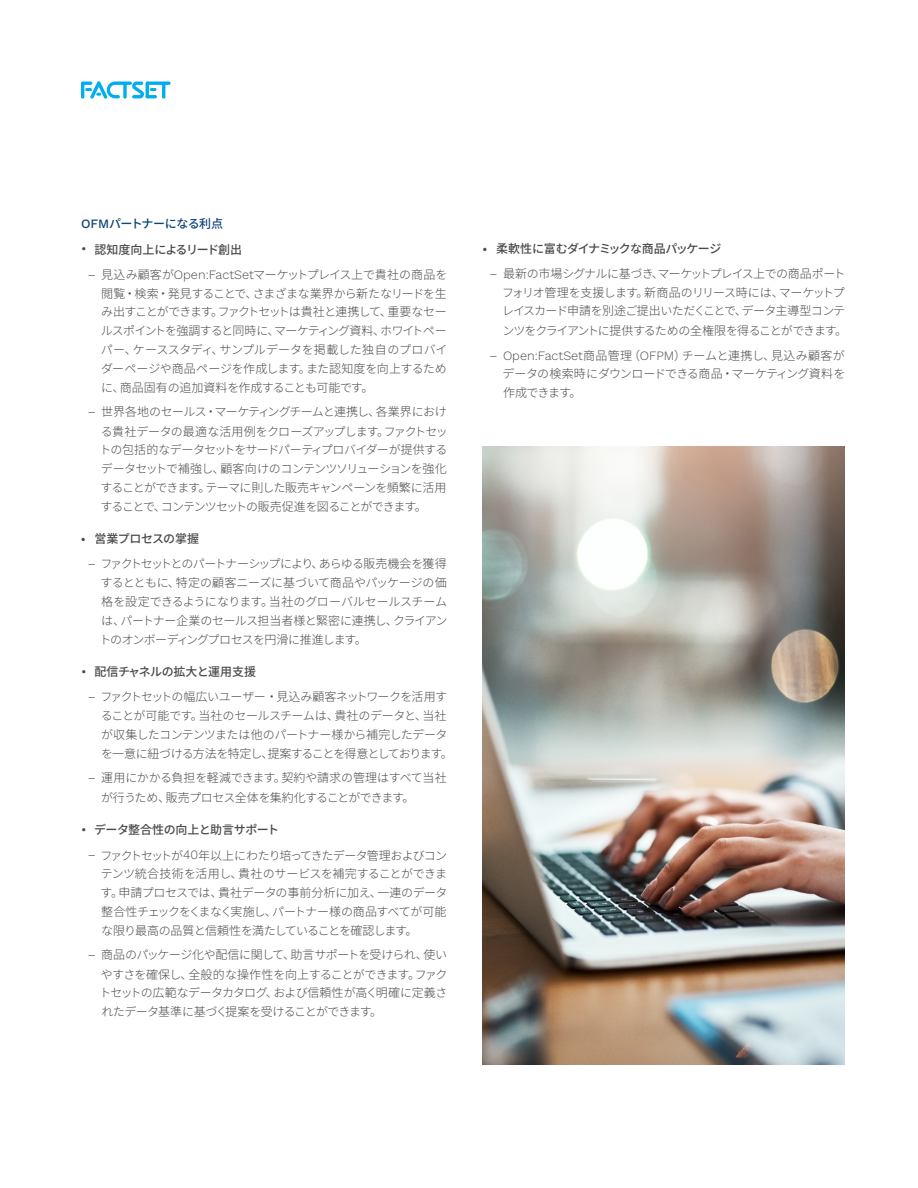
<style>
.page{position:relative;width:918px;height:1188px;background:#fff}
.page>*{position:absolute;margin:0;border:0;box-sizing:border-box;transform-origin:0 0}
.t1{font:300 12px/18.8px "Noto Sans CJ Kjp";letter-spacing:-.05em;color:#4a4a4b;text-align:justify}
.t2{font:500 12px "Noto Sans CJ Kjp";letter-spacing:-.03em;color:#4a4a4b}
.t3{font:500 12px "Noto Sans CJ Kjp";letter-spacing:-.055em;color:#4a4a4b}
.Section_Headline{font:500 12px "Noto Sans CJ Kjp";letter-spacing:-.035em;color:#10447a}
.s1{font-family:"Work Sans";font-size:12.75px}
.s2{font-family:"Work Sans";font-weight:400;font-size:12.75px}
</style>
<div class="page">
<svg style="left:81px;top:81px;width:90px;height:18px"></svg>
<img style="left:483px;top:446px;width:362px;height:619px">
<p class="Section_Headline" style="left:81px;top:217px;width:144px"><span class="s1">OFM</span>パートナーになる利点</p>
<p class="t2" style="left:81px;top:243px;width:163px"><span class="s2">•</span> 認知度向上によるリード創出</p>
<p class="t1" style="left:101px;top:266px;width:348px;text-indent:-13px"><span class="s1">–</span> 見込み顧客が<span class="s1">Open:FactSet</span>マーケットプレイス上で貴社の商品を閲覧・検索・発見することで、さまざまな業界から新たなリードを生み出すことができます。ファクトセットは貴社と連携して、重要なセールスポイントを強調すると同時に、マーケティング資料、ホワイトペーパー、ケーススタディ、サンプルデータを掲載した独自のプロバイダーページや商品ページを作成します。また認知度を向上するために、商品固有の追加資料を作成することも可能です。</p>
<p class="t1" style="left:99px;top:403px;width:350px;text-indent:-12px"><span class="s1">–</span> 世界各地のセールス・マーケティングチームと連携し、各業界における貴社データの最適な活用例をクローズアップします。ファクトセットの包括的なデータセットをサードパーティプロバイダーが提供するデータセットで補強し、顧客向けのコンテンツソリューションを強化することができます。テーマに則した販売キャンペーンを頻繁に活用することで、コンテンツセットの販売促進を図ることができます。</p>
<p class="t2" style="left:81px;top:532px;width:120px">• 営業プロセスの掌握</p>
<p class="t1" style="left:99px;top:554px;width:349px;text-indent:-12px"><span class="s1">–</span> ファクトセットとのパートナーシップにより、あらゆる販売機会を獲得するとともに、特定の顧客ニーズに基づいて商品やパッケージの価格を設定できるようになります。当社のグローバルセールスチームは、パートナー企業のセールス担当者様と緊密に連携し、クライアントのオンボーディングプロセスを円滑に推進します。</p>
<p class="t2" style="left:81px;top:665px;width:177px"><span class="s2">•</span> 配信チャネルの拡大と運用支援</p>
<p class="t1" style="left:101px;top:687px;width:354px;text-align:left;text-indent:-13px"><span class="s1">–</span> ファクトセットの幅広いユーザー・見込み顧客ネットワークを活用することが可能です。当社のセールスチームは、貴社のデータと、当社が収集したコンテンツまたは他のパートナー様から補完したデータを一意に紐づける方法を特定し、提案することを得意としております。</p>
<p class="t1" style="left:101px;top:769px;width:347px;line-height:19.5px;text-indent:-13px"><span class="s1">–</span> 運用にかかる負担を軽減できます。契約や請求の管理はすべて当社が行うため、販売プロセス全体を集約化することができます。</p>
<p class="t2" style="left:81px;top:823px;width:200px"><span class="s2">•</span> データ整合性の向上と助言サポート</p>
<p class="t1" style="left:101px;top:846px;width:349px;text-indent:-13px"><span class="s1">–</span> ファクトセットが<span class="s1">40</span>年以上にわたり培ってきたデータ管理およびコンテンツ統合技術を活用し、貴社のサービスを補完することができます。申請プロセスでは、貴社データの事前分析に加え、一連のデータ整合性チェックをくまなく実施し、パートナー様の商品すべてが可能な限り最高の品質と信頼性を満たしていることを確認します。</p>
<p class="t1" style="left:99px;top:946px;width:350px;text-indent:-12px"><span class="s1">–</span> 商品のパッケージ化や配信に関して、助言サポートを受けられ、使いやすさを確保し、全般的な操作性を向上することができます。ファクトセットの広範なデータカタログ、および信頼性が高く明確に定義されたデータ基準に基づく提案を受けることができます。</p>
<p class="t3" style="left:483px;top:242px;width:240px">• 柔軟性に富むダイナミックな商品パッケージ</p>
<p class="t1" style="left:502px;top:264px;width:347px;text-align:left;text-indent:-13px"><span class="s1">–</span> 最新の市場シグナルに基づき、マーケットプレイス上での商品ポートフォリオ管理を支援します。新商品のリリース時には、マーケットプレイスカード申請を別途ご提出いただくことで、データ主導型コンテンツをクライアントに提供するための全権限を得ることができます。</p>
<p class="t1" style="left:503px;top:347px;width:344px;text-indent:-13px"><span class="s1">– Open:FactSet</span>商品管理（<span class="s1">OFPM</span>）チームと連携し、見込み顧客がデータの検索時にダウンロードできる商品・マーケティング資料を作成できます。</p>
</div>
